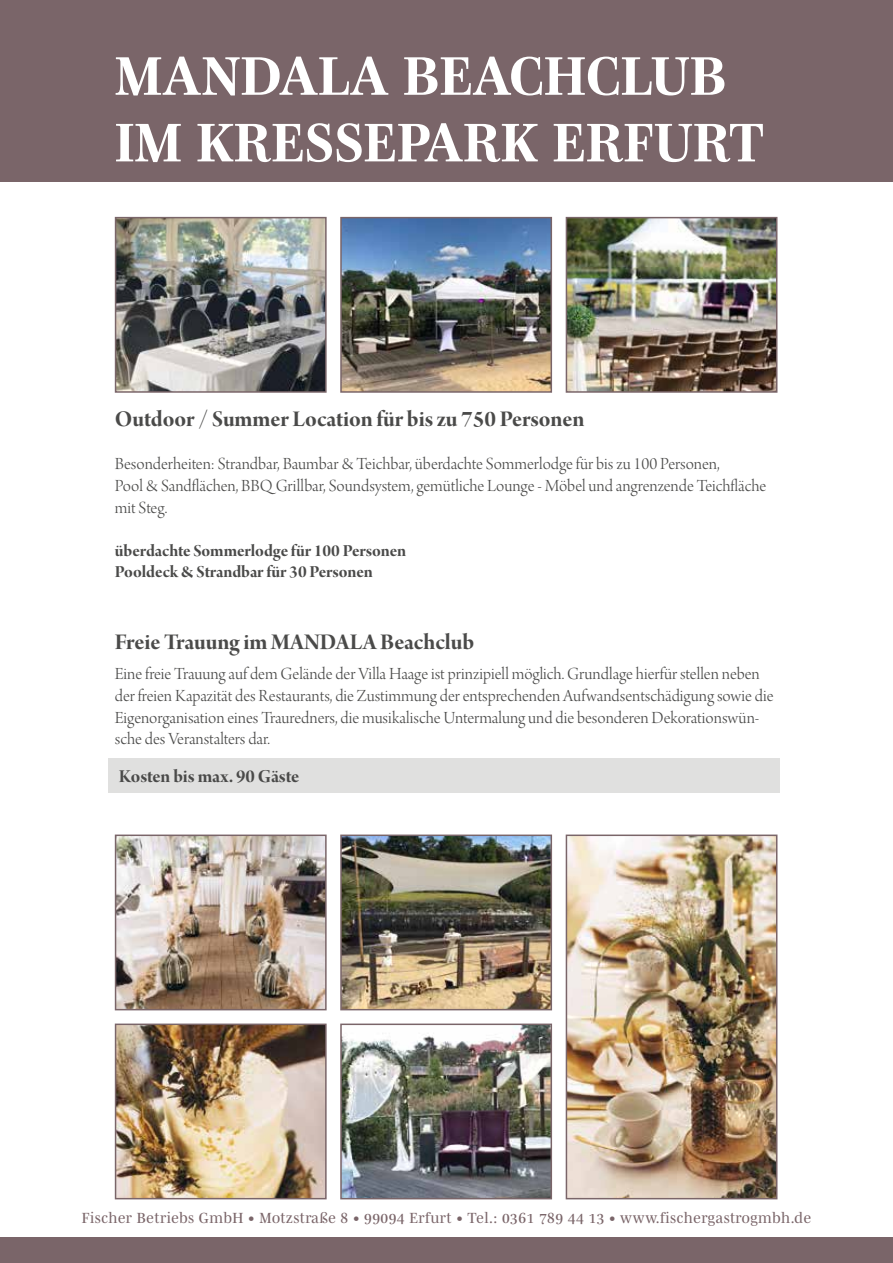
<style>
.page{position:relative;width:893px;height:1263px;background:#fff}
.page>*{position:absolute;margin:0;border:0;box-sizing:border-box;transform-origin:0 0}
.t1{font:700 55.5px/66.6px "Mencken Std";color:#fff}
.t2{font:24px "Arno Pro Bold Display";letter-spacing:-.005em;color:#4a4a49}
.t3{font:19.5px "Arno Pro Bold Display";letter-spacing:-.005em;color:#4a4a49}
.t4{font:18px/21.6px "Arno Pro Light Display";color:#4a4a49}
.t5{font:18px/21.6px "Arno Pro Bold Display";letter-spacing:-.005em;color:#4a4a49}
.t6{font:15px "Mencken Std";letter-spacing:.03em;color:#7a6569}
</style>
<div class="page">
<div style="left:0;top:1237px;width:893px;height:26px;background:#7a6569"></div>
<img style="left:569px;top:837px;width:205px;height:359px">
<div style="left:566px;top:834px;width:211px;height:365px;border:2px solid #7a6569"></div>
<div style="left:0;top:0;width:893px;height:181px;background:#7a6569"></div>
<img style="left:118px;top:220px;width:206px;height:170px">
<div style="left:115px;top:217px;width:212px;height:176px;border:2px solid #7a6569"></div>
<img style="left:343px;top:220px;width:206px;height:170px">
<div style="left:340px;top:217px;width:212px;height:176px;border:2px solid #7a6569"></div>
<img style="left:569px;top:220px;width:205px;height:170px">
<div style="left:566px;top:217px;width:211px;height:176px;border:2px solid #7a6569"></div>
<div style="left:108px;top:759px;width:672px;height:34px;background:#e0e0df"></div>
<img style="left:118px;top:837px;width:206px;height:170px">
<div style="left:115px;top:834px;width:212px;height:176px;border:2px solid #7a6569"></div>
<img style="left:343px;top:837px;width:206px;height:170px">
<div style="left:340px;top:834px;width:212px;height:176px;border:2px solid #7a6569"></div>
<img style="left:118px;top:1026px;width:206px;height:170px">
<div style="left:115px;top:1023px;width:212px;height:176px;border:2px solid #7a6569"></div>
<img style="left:343px;top:1026px;width:206px;height:170px">
<div style="left:340px;top:1023px;width:212px;height:176px;border:2px solid #7a6569"></div>
<h1 class="t1" style="left:115px;top:42px;width:651px">MANDALA BEACHCLUB<br>IM KRESSEPARK ERFURT</h1>
<h2 class="t2" style="left:115px;top:406px;width:471px">Outdoor / Summer Location für bis zu 750 Personen</h2>
<p class="t4" style="left:115px;top:454px;width:653px">Besonderheiten: Strandbar, Baumbar &amp; Teichbar, überdachte Sommerlodge für bis zu 100 Personen,<br>Pool &amp; Sandflächen, BBQ Grillbar, Soundsystem, gemütliche Lounge - Möbel und angrenzende Teichfläche mit Steg.</p>
<p class="t5" style="left:115px;top:541px;width:293px">überdachte Sommerlodge für 100 Personen<br>Pooldeck &amp; Strandbar für 30 Personen</p>
<h2 class="t2" style="left:115px;top:629px;width:361px">Freie Trauung im MANDALA Beachclub</h2>
<p class="t4" style="left:115px;top:664px;width:660px">Eine freie Trauung auf dem Gelände der Villa Haage ist prinzipiell möglich. Grundlage hierfür stellen neben der freien Kapazität des Restaurants, die Zustimmung der entsprechenden Aufwandsentschädigung sowie die Eigenorganisation eines Trauredners, die musikalische Untermalung und die besonderen Dekorationswün&shy;sche des Veranstalters dar.</p>
<p class="t3" style="left:119px;top:765px;width:182px">Kosten bis max. 90 Gäste</p>
<p class="t6" style="left:82px;top:1209px;width:731px">Fischer Betriebs GmbH • Motzstraße 8 • 99094 Erfurt • Tel.: 0361 789 44 13 • www.fischergastrogmbh.de</p>
</div>
